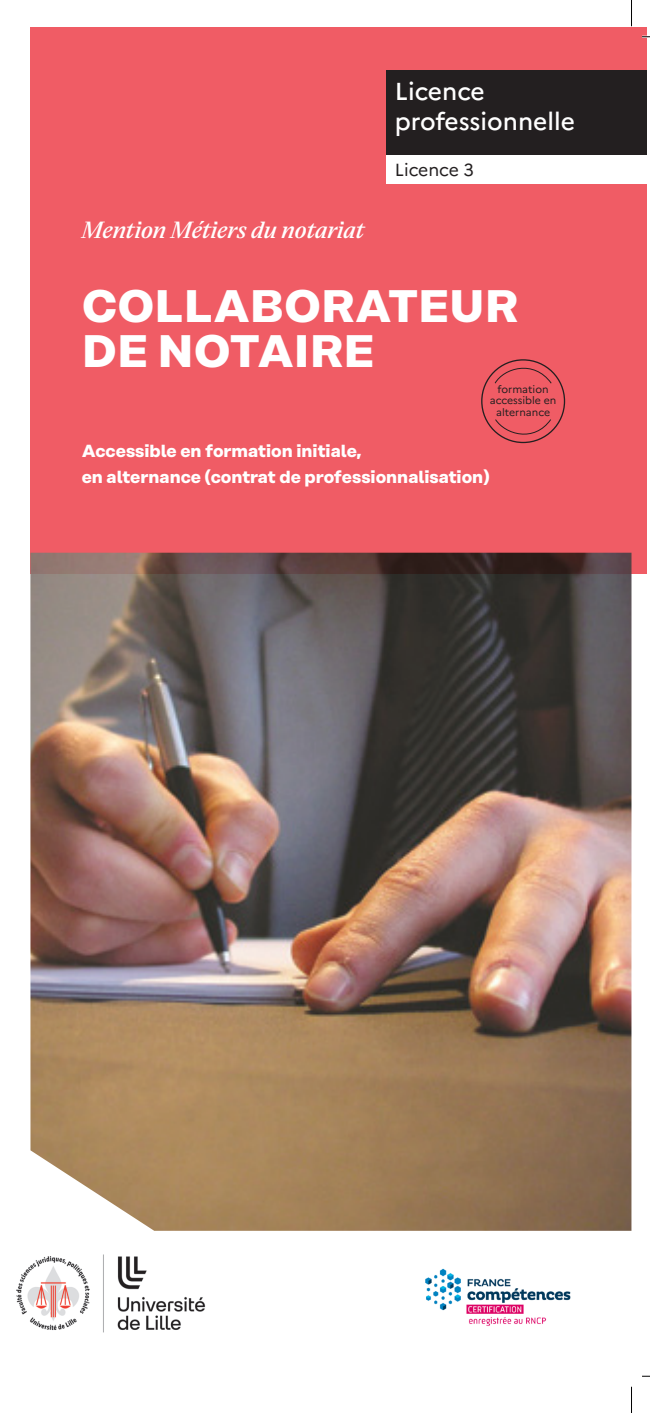
<style>
.page{position:relative;width:650px;height:1413px;background:#fff}
.page>*{position:absolute;margin:0;border:0;box-sizing:border-box;transform-origin:0 0}
.Parcours_-_titre_cou{font:700 45.5px "Rational Display";color:#fff}
.t1{font:500 24.5px "Marianne";color:#fff}
.Mention_-_couverture{font:italic 500 22.75px "Eliza";color:#fff}
.Master_1-2-Alt{font:700 17.5px "Rational Text";color:#fff}
.Master_1-2-Alt-2{font:17.5px "Marianne";color:#231f20}
.Master_1-2-Alt-3{font:10.5px/11.4px "Marianne";color:#231f20;text-align:center}
</style>
<div class="page">
<div style="left:30px;top:27px;width:615px;height:547px;background:#f05c65"></div>
<img style="left:425px;top:1268px;width:146px;height:58px">
<div style="left:385px;top:155px;width:260px;height:29px;background:#fff"></div>
<div style="left:385px;top:70px;width:260px;height:85px;background:#231f20"></div>
<img style="left:16px;top:1254px;width:190px;height:79px">
<svg style="left:493px;top:359px;width:59px;height:84px"></svg>
<img style="left:30px;top:553px;width:601px;height:678px">
<svg style="left:642px;top:36px;width:7px;height:2px"></svg>
<svg style="left:642px;top:1375px;width:7px;height:2px"></svg>
<p class="Mention_-_couverture" style="left:82px;top:215px;width:284px">Mention Métiers du notariat</p>
<p class="t1" style="left:394px;top:73px;width:91px">Licence</p>
<p class="t1" style="left:394px;top:102px;width:182px">professionnelle</p>
<p class="Master_1-2-Alt-2" style="left:394px;top:157px;width:81px">Licence 3</p>
<p class="Parcours_-_titre_cou" style="left:82px;top:278px;width:438px">COLLABORATEUR</p>
<p class="Parcours_-_titre_cou" style="left:82px;top:324px;width:294px">DE NOTAIRE</p>
<p class="Master_1-2-Alt-3" style="left:489px;top:383px;width:68px">formation accessible en alternance</p>
<p class="Master_1-2-Alt" style="left:82px;top:440px;width:281px">Accessible en formation initiale,</p>
<p class="Master_1-2-Alt" style="left:82px;top:466px;width:409px">en alternance (contrat de professionnalisation)</p>
</div>
